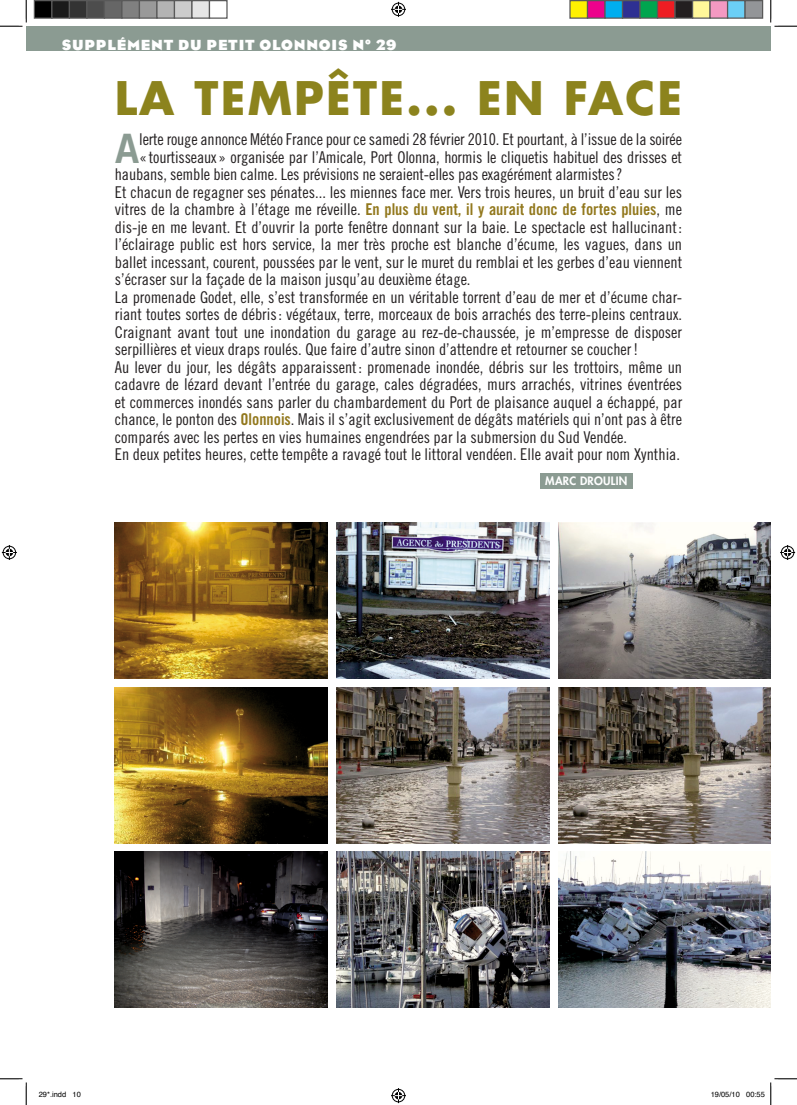
<style>
.page{position:relative;width:797px;height:1105px;background:#fff}
.page>*{position:absolute;margin:0;border:0;box-sizing:border-box;transform-origin:0 0}
.t1{font:700 45px "Futura";letter-spacing:.05em;color:#8c831d}
.t2{font:40.5px "Trade Gothic Bold Two";color:#8b9b92}
.t3{font:16.25px/17.5px "Trade Gothic Cond Eighteen";letter-spacing:-.01em;color:#231f20;text-align:justify}
.t4{font:700 15px "Eagle";letter-spacing:.05em;color:#fff}
.t5{font:800 11.25px "Futura";letter-spacing:.025em;color:#fff}
.t6{font:7.5px "Helvetica";color:#000}
.s1{font-family:"Trade Gothic Bold Cond Twenty";color:#92781d}
</style>
<div class="page">
<div style="left:26px;top:26px;width:744px;height:25px;background:#8b9b92"></div>
<div style="left:540px;top:473px;width:92px;height:16px;background:#8b9b92"></div>
<img style="left:115px;top:522px;width:212px;height:156px">
<img style="left:336px;top:522px;width:213px;height:156px">
<img style="left:558px;top:522px;width:212px;height:156px">
<img style="left:115px;top:687px;width:212px;height:156px">
<img style="left:115px;top:852px;width:212px;height:156px">
<img style="left:336px;top:852px;width:213px;height:156px">
<img style="left:558px;top:852px;width:212px;height:156px">
<img style="left:336px;top:687px;width:213px;height:156px">
<img style="left:558px;top:687px;width:212px;height:156px">
<svg style="left:0;top:0;width:27px;height:27px"></svg>
<svg style="left:0;top:1078px;width:27px;height:27px"></svg>
<svg style="left:770px;top:0;width:27px;height:27px"></svg>
<svg style="left:391px;top:2px;width:15px;height:15px"></svg>
<svg style="left:391px;top:1088px;width:15px;height:15px"></svg>
<svg style="left:2px;top:545px;width:15px;height:15px"></svg>
<svg style="left:780px;top:545px;width:15px;height:15px"></svg>
<div style="left:34px;top:1px;width:18px;height:17px;background:#000"></div>
<div style="left:34px;top:0;width:18px;height:19px;border:1px solid #595959"></div>
<div style="left:52px;top:1px;width:17px;height:17px;background:#1a1a1a"></div>
<div style="left:51px;top:0;width:19px;height:19px;border:1px solid #595959"></div>
<div style="left:69px;top:1px;width:18px;height:17px;background:#333"></div>
<div style="left:69px;top:0;width:19px;height:19px;border:1px solid #595959"></div>
<div style="left:87px;top:1px;width:17px;height:17px;background:#4d4d4d"></div>
<div style="left:86px;top:0;width:19px;height:19px;border:1px solid #595959"></div>
<div style="left:104px;top:1px;width:18px;height:17px;background:#666"></div>
<div style="left:104px;top:0;width:18px;height:19px;border:1px solid #595959"></div>
<div style="left:122px;top:1px;width:17px;height:17px;background:#808080"></div>
<div style="left:121px;top:0;width:19px;height:19px;border:1px solid #595959"></div>
<div style="left:139px;top:1px;width:18px;height:17px;background:#999"></div>
<div style="left:139px;top:0;width:19px;height:19px;border:1px solid #595959"></div>
<div style="left:157px;top:1px;width:17px;height:17px;background:#b3b3b3"></div>
<div style="left:156px;top:0;width:19px;height:19px;border:1px solid #595959"></div>
<div style="left:174px;top:1px;width:18px;height:17px;background:#ccc"></div>
<div style="left:174px;top:0;width:18px;height:19px;border:1px solid #595959"></div>
<div style="left:192px;top:1px;width:17px;height:17px;background:#e6e6e6"></div>
<div style="left:191px;top:0;width:19px;height:19px;border:1px solid #595959"></div>
<div style="left:209px;top:0;width:19px;height:19px;border:1px solid #595959"></div>
<div style="left:570px;top:1px;width:17px;height:17px;background:#fff101"></div>
<div style="left:569px;top:0;width:19px;height:19px;border:1px solid #595959"></div>
<div style="left:587px;top:1px;width:18px;height:17px;background:#ed028c"></div>
<div style="left:587px;top:0;width:18px;height:19px;border:1px solid #595959"></div>
<div style="left:605px;top:1px;width:17px;height:17px;background:#00aeef"></div>
<div style="left:604px;top:0;width:19px;height:19px;border:1px solid #595959"></div>
<div style="left:622px;top:1px;width:18px;height:17px;background:#2e3092"></div>
<div style="left:622px;top:0;width:18px;height:19px;border:1px solid #595959"></div>
<div style="left:640px;top:1px;width:17px;height:17px;background:#00a54f"></div>
<div style="left:639px;top:0;width:19px;height:19px;border:1px solid #595959"></div>
<div style="left:657px;top:1px;width:18px;height:17px;background:#ee1d23"></div>
<div style="left:657px;top:0;width:18px;height:19px;border:1px solid #595959"></div>
<div style="left:675px;top:1px;width:17px;height:17px;background:#231f20"></div>
<div style="left:674px;top:0;width:19px;height:19px;border:1px solid #595959"></div>
<div style="left:692px;top:1px;width:18px;height:17px;background:#fff79a"></div>
<div style="left:692px;top:0;width:18px;height:19px;border:1px solid #595959"></div>
<div style="left:710px;top:1px;width:17px;height:17px;background:#f499c2"></div>
<div style="left:709px;top:0;width:19px;height:19px;border:1px solid #595959"></div>
<div style="left:727px;top:1px;width:18px;height:17px;background:#6bcff6"></div>
<div style="left:727px;top:0;width:18px;height:19px;border:1px solid #595959"></div>
<div style="left:745px;top:1px;width:17px;height:17px;background:#939598"></div>
<div style="left:744px;top:0;width:19px;height:19px;border:1px solid #595959"></div>
<svg style="left:770px;top:1078px;width:27px;height:27px"></svg>
<p class="t4" style="left:62px;top:37px;width:336px">SUPPLÉMENT DU PETIT OLONNOIS N° 29</p>
<p class="t1" style="left:115px;top:68px;width:569px">LA TEMPÊTE... EN FACE</p>
<p class="t2" style="left:115px;top:123px;width:26px">A</p>
<p class="t3" style="left:139px;top:131px;width:544px">lerte rouge annonce Météo France pour ce samedi 28 février 2010. Et pourtant, à l’issue de la soirée</p>
<p class="t3" style="left:139px;top:148px;width:544px">«tourtisseaux» organisée par l’Amicale, Port Olonna, hormis le cliquetis habituel des drisses et</p>
<p class="t3" style="left:115px;top:166px;width:509px">haubans, semble bien calme. Les prévisions ne seraient-elles pas exagérément alarmistes?</p>
<p class="t3" style="left:115px;top:183px;width:569px">Et chacun de regagner ses pénates... les miennes face mer. Vers trois heures, un bruit d’eau sur les vitres de la chambre à l’étage me réveille. <span class="s1">En plus du vent, il y aurait donc de fortes pluies</span>, me dis-je en me levant. Et d’ouvrir la porte fenêtre donnant sur la baie. Le spectacle est hallucinant: l’éclairage public est hors service, la mer très proche est blanche d’écume, les vagues, dans un ballet incessant, courent, poussées par le vent, sur le muret du remblai et les gerbes d’eau viennent s’écraser sur la façade de la maison jusqu’au deuxième étage.</p>
<p class="t3" style="left:115px;top:288px;width:568px">La promenade Godet, elle, s’est transformée en un véritable torrent d’eau de mer et d’écume char&shy;riant toutes sortes de débris: végétaux, terre, morceaux de bois arrachés des terre-pleins centraux.<br>Craignant avant tout une inondation du garage au rez-de-chaussée, je m’empresse de disposer serpillières et vieux draps roulés. Que faire d’autre sinon d’attendre et retourner se coucher!</p>
<p class="t3" style="left:115px;top:358px;width:569px">Au lever du jour, les dégâts apparaissent: promenade inondée, débris sur les trottoirs, même un cadavre de lézard devant l’entrée du garage, cales dégradées, murs arrachés, vitrines éventrées et commerces inondés sans parler du chambardement du Port de plaisance auquel a échappé, par chance, le ponton des <span class="s1">Olonnois</span>. Mais il s’agit exclusivement de dégâts matériels qui n’ont pas à être comparés avec les pertes en vies humaines engendrées par la submersion du Sud Vendée.</p>
<p class="t3" style="left:115px;top:446px;width:566px">En deux petites heures, cette tempête a ravagé tout le littoral vendéen. Elle avait pour nom Xynthia.</p>
<p class="t5" style="left:545px;top:474px;width:84px">MARC DROULIN</p>
<p class="t6" style="left:39px;top:1089px;width:44px">29*.indd 10</p>
<p class="t6" style="left:710px;top:1089px;width:56px">19/05/10 00:55</p>
</div>
